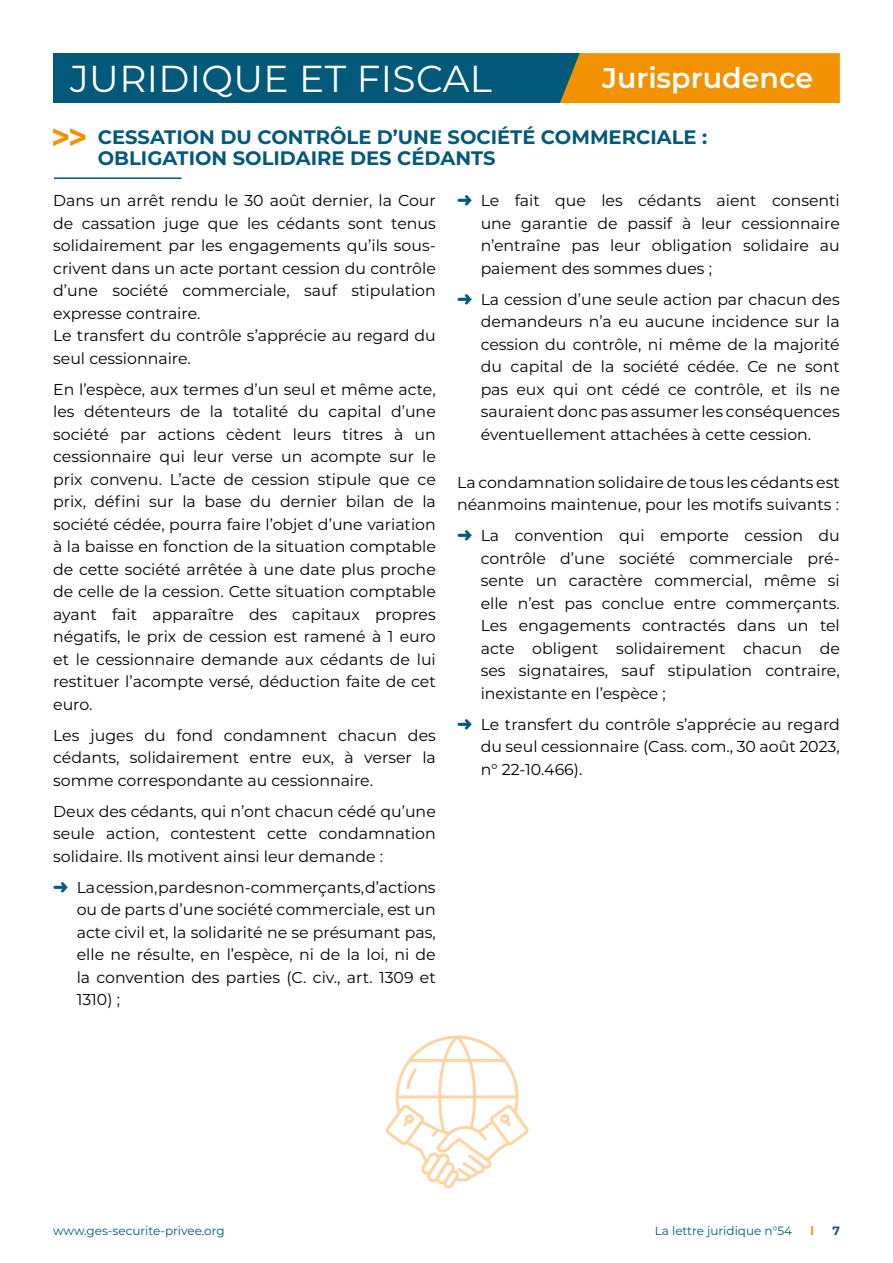
<style>
.page{position:relative;width:893px;height:1263px;background:#fff}
.page>*{position:absolute;margin:0;border:0;box-sizing:border-box;transform-origin:0 0}
.t1{font:37.5px "Montserrat";letter-spacing:.01em;color:#fff}
.t2{font:600 28.5px "Montserrat";color:#fff}
.t3{font:700 19.5px/21px "Montserrat";color:#02597a}
.t4{font:15.75px/22.5px "Montserrat";color:#000;text-align:justify}
.t5{font:12px "Montserrat";color:#02597a}
.t6{font:700 12px "Montserrat";color:#f39200}
.t7{font:700 12px "Montserrat";color:#02597a}
.s1{color:#02597a}
</style>
<div class="page">
<div style="left:53px;top:53px;width:530px;height:50px;background:#02597a"></div>
<div style="left:560px;top:53px;width:280px;height:50px;background:#f39200"></div>
<hr style="left:54px;top:177px;width:128px;height:2px;background:#02597a">
<svg style="left:53px;top:128px;width:32px;height:18px"></svg>
<svg style="left:385px;top:1035px;width:144px;height:154px"></svg>
<h1 class="t1" style="left:70px;top:53px;width:423px">JURIDIQUE ET FISCAL</h1>
<h2 class="t2" style="left:602px;top:58px;width:213px">Jurisprudence</h2>
<p class="t3" style="left:98px;top:125px;width:611px">CESSATION DU CONTRÔLE D’UNE SOCIÉTÉ COMMERCIALE :<br>OBLIGATION SOLIDAIRE DES CÉDANTS</p>
<p class="t4" style="left:53px;top:189px;width:384px;text-align:left">Dans un arrêt rendu le 30 août dernier, la Cour de cassation juge que les cédants sont tenus solidairement par les engagements qu’ils sous&shy;crivent dans un acte portant cession du contrôle d’une société commerciale, sauf stipulation expresse contraire.<br>Le transfert du contrôle s’apprécie au regard du seul cessionnaire.</p>
<p class="t4" style="left:53px;top:377px;width:384px">En l’espèce, aux termes d’un seul et même acte, les détenteurs de la totalité du capital d’une société par actions cèdent leurs titres à un cessionnaire qui leur verse un acompte sur le prix convenu. L’acte de cession stipule que ce prix, défini sur la base du dernier bilan de la société cédée, pourra faire l’objet d’une variation à la baisse en fonction de la situation comptable de cette société arrêtée à une date plus proche de celle de la cession. Cette situation comptable ayant fait apparaître des capitaux propres négatifs, le prix de cession est ramené à 1 euro et le cessionnaire demande aux cédants de lui restituer l’acompte versé, déduction faite de cet euro.</p>
<p class="t4" style="left:53px;top:723px;width:384px">Les juges du fond condamnent chacun des cédants, solidairement entre eux, à verser la somme correspondante au cessionnaire.</p>
<p class="t4" style="left:53px;top:799px;width:384px">Deux des cédants, qui n’ont chacun cédé qu’une seule action, contestent cette condamnation solidaire. Ils motivent ainsi leur demande :</p>
<p class="t4" style="left:77px;top:875px;width:361px;text-indent:-24px"><span class="s1">➜</span> La cession, par des non-commerçants, d’actions ou de parts d’une société commerciale, est un acte civil et, la solidarité ne se présumant pas, elle ne résulte, en l’espèce, ni de la loi, ni de la convention des parties (C. civ., art. 1309 et 1310) ;</p>
<p class="t4" style="left:481px;top:189px;width:361px;text-indent:-24px"><span class="s1">➜</span> Le fait que les cédants aient consenti une garantie de passif à leur cessionnaire n’entraîne pas leur obligation solidaire au paiement des sommes dues ;</p>
<p class="t4" style="left:481px;top:287px;width:361px;text-indent:-24px"><span class="s1">➜</span> La cession d’une seule action par chacun des demandeurs n’a eu aucune incidence sur la cession du contrôle, ni même de la majorité du capital de la société cédée. Ce ne sont pas eux qui ont cédé ce contrôle, et ils ne sauraient donc pas assumer les conséquences éventuellement attachées à cette cession.</p>
<p class="t4" style="left:457px;top:470px;width:384px">La condamnation solidaire de tous les cédants est néanmoins maintenue, pour les motifs suivants :</p>
<p class="t4" style="left:481px;top:524px;width:361px;text-indent:-24px"><span class="s1">➜</span> La convention qui emporte cession du contrôle d’une société commerciale pré&shy;sente un caractère commercial, même si elle n’est pas conclue entre commerçants.<br>Les engagements contractés dans un tel acte obligent solidairement chacun de ses signataires, sauf stipulation contraire, inexistante en l’espèce ;</p>
<p class="t4" style="left:481px;top:712px;width:361px;text-indent:-24px"><span class="s1">➜</span> Le transfert du contrôle s’apprécie au regard du seul cessionnaire (Cass. com., 30 août 2023, n° 22-10.466).</p>
<p class="t5" style="left:53px;top:1222px;width:173px">www.ges-securite-privee.org</p>
<p class="t5" style="left:655px;top:1222px;width:139px">La lettre juridique n°54</p>
<p class="t6" style="left:810px;top:1222px;width:5px">l</p>
<p class="t7" style="left:832px;top:1222px;width:9px">7</p>
</div>
